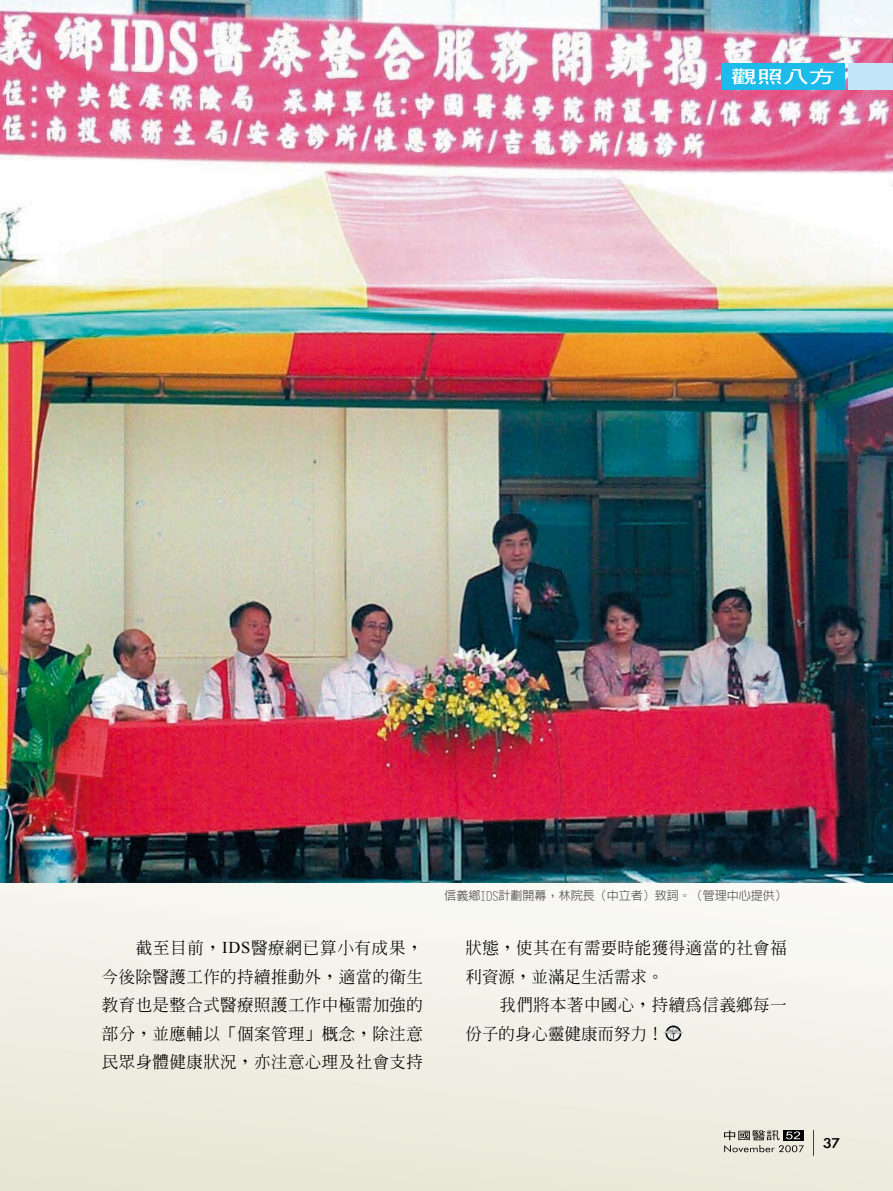
<style>
.page{position:relative;width:893px;height:1191px;background:#fff}
.page>*{position:absolute;margin:0;border:0;box-sizing:border-box;transform-origin:0 0}
.t1{font:500 16.5px/28.5px "Inn Ming";letter-spacing:.025em;color:#000}
.t2{font:16.2px "Li Gothic Med";color:#000;scale:1.11 1}
.t3{font:500 12px "Lin Gothic";color:#58585a}
.s1{font-family:"Times New Roman";font-weight:400}
</style>
<div class="page">
<img style="left:0;top:882px;width:893px;height:309px">
<img style="left:0;top:0;width:893px;height:882px">
<svg style="left:666px;top:1025px;width:15px;height:16px"></svg>
<svg style="left:663px;top:1027px;width:20px;height:12px"></svg>
<svg style="left:813px;top:1130px;width:1px;height:25px"></svg>
<svg style="left:724px;top:1130px;width:80px;height:22px;background:#a6a59d"></svg>
<div style="left:721px;top:64px;width:123px;height:26px;background:#1dbbe9"></div>
<svg style="left:731px;top:68px;width:102px;height:16px"></svg>
<div style="left:848px;top:64px;width:45px;height:26px;background:#c2e6f7"></div>
<p class="t3" style="left:445px;top:889px;width:343px">信義鄉IDS計劃開幕，林院長（中立者）致詞。（管理中心提供）</p>
<p class="t1" style="left:102px;top:933px;width:323px;text-align:justify;text-indent:34px">截至目前，<span class="s1">IDS</span>醫療網已算小有成果，今後除醫護工作的持續推動外，適當的衛生教育也是整合式醫療照護工作中極需加強的部分，並應輔以「個案管理」概念，除注意民眾身體健康狀況，亦注意心理及社會支持</p>
<p class="t1" style="left:465px;top:933px;width:323px">狀態，使其在有需要時能獲得適當的社會福利資源，並滿足生活需求。</p>
<p class="t1" style="left:465px;top:990px;width:323px;text-indent:34px">我們將本著中國心，持續為信義鄉每一份子的身心靈健康而努力！</p>
<p class="t2" style="left:823px;top:1134px;width:9px">37</p>
</div>
